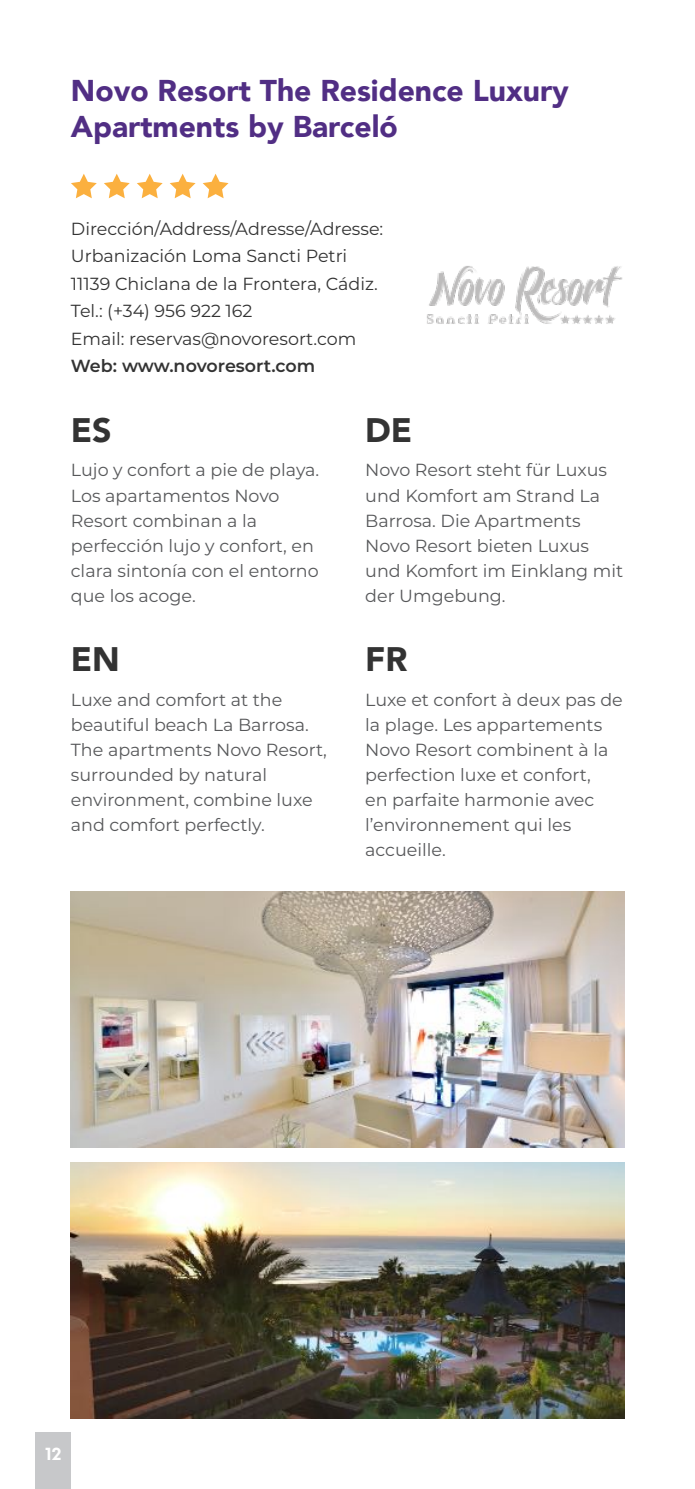
<style>
.page{position:relative;width:695px;height:1489px;background:#fff}
.page>*{position:absolute;margin:0;border:0;box-sizing:border-box;transform-origin:0 0}
.t1{font:900 34px "Avenir";color:#333}
.t2{font:900 30px/36px "Avenir";color:#512e84}
.t3{font:17.5px/25px "Montserrat";color:#57585a}
.t4{font:17.5px/27.5px "Montserrat";color:#333}
.t5{font:600 17.5px "Montserrat";color:#333}
.t6{font:800 17.5px "Animal Planet Sans";color:#fff}
</style>
<div class="page">
<div style="left:35px;top:1431px;width:36px;height:57px;background:#c7c8ca"></div>
<svg style="left:71px;top:174px;width:26px;height:24px"></svg>
<svg style="left:104px;top:174px;width:26px;height:24px"></svg>
<svg style="left:137px;top:174px;width:26px;height:24px"></svg>
<img style="left:71px;top:1162px;width:553px;height:255px">
<img style="left:71px;top:891px;width:553px;height:255px">
<svg style="left:170px;top:174px;width:25px;height:24px"></svg>
<svg style="left:203px;top:174px;width:25px;height:24px"></svg>
<img style="left:427px;top:266px;width:196px;height:58px">
<h2 class="t2" style="left:71px;top:72px;width:499px">Novo Resort The Residence Luxury<br>Apartments by Barceló</h2>
<p class="t4" style="left:71px;top:214px;width:314px">Dirección/Address/Adresse/Adresse:<br>Urbanización Loma Sancti Petri 11139 Chiclana de la Frontera, Cádiz.<br>Tel.: (+34) 956 922 162<br>Email: reservas@novoresort.com</p>
<p class="t5" style="left:71px;top:354px;width:246px">Web: www.novoresort.com</p>
<h1 class="t1" style="left:71px;top:401px;width:42px">ES</h1>
<h1 class="t1" style="left:365px;top:401px;width:49px">DE</h1>
<p class="t3" style="left:71px;top:457px;width:250px">Lujo y confort a pie de playa.<br>Los apartamentos Novo<br>Resort combinan a la perfección lujo y confort, en clara sintonía con el entorno que los acoge.</p>
<p class="t3" style="left:365px;top:457px;width:259px">Novo Resort steht für Luxus und Komfort am Strand La<br>Barrosa. Die Apartments<br>Novo Resort bieten Luxus und Komfort im Einklang mit der Umgebung.</p>
<h1 class="t1" style="left:71px;top:630px;width:51px">EN</h1>
<p class="t3" style="left:71px;top:686px;width:257px">Luxe and comfort at the beautiful beach La Barrosa.<br>The apartments Novo Resort, surrounded by natural environment, combine luxe and comfort perfectly.</p>
<h1 class="t1" style="left:365px;top:630px;width:44px">FR</h1>
<p class="t3" style="left:365px;top:686px;width:259px">Luxe et confort à deux pas de la plage. Les appartements<br>Novo Resort combinent à la perfection luxe et confort,<br>en parfaite harmonie avec l’environnement qui les accueille.</p>
<p class="t6" style="left:45px;top:1442px;width:18px">12</p>
</div>
